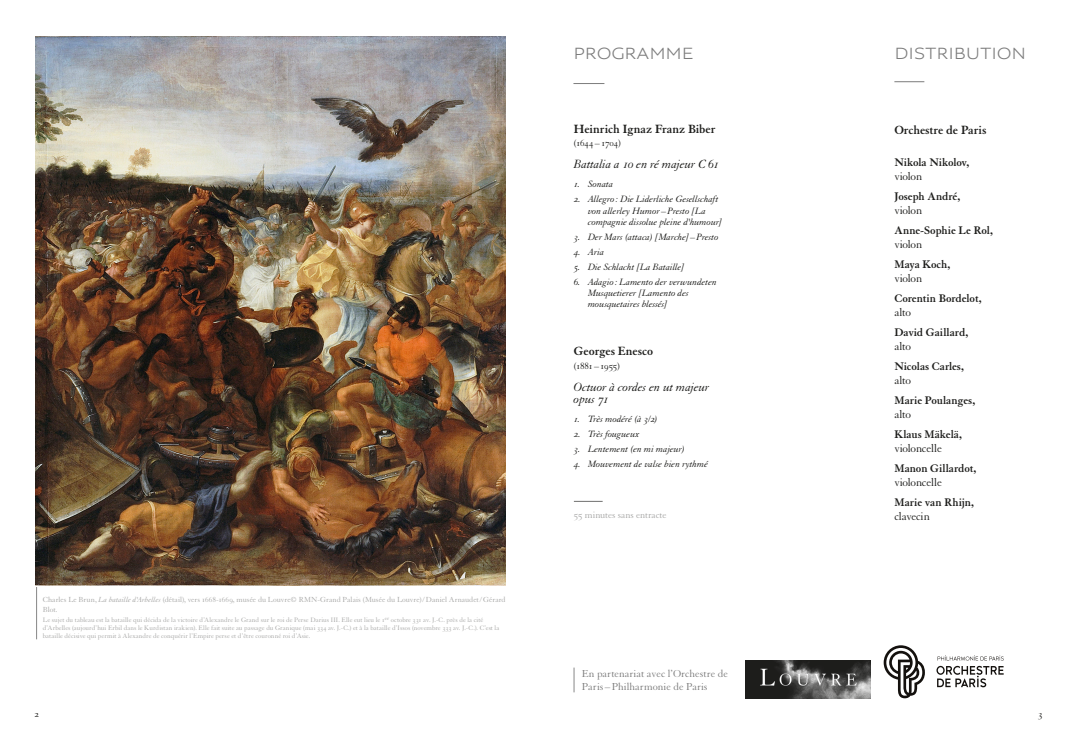
<style>
.page{position:relative;width:1078px;height:740px;background:#fff}
.page>*{position:absolute;margin:0;border:0;box-sizing:border-box;transform-origin:0 0}
.t1{font:16px "Louvre Sans Reg";letter-spacing:-.01em;color:#7c7c7c}
.t2{font:italic 13px/12px "Granjon LT Std";letter-spacing:-.01em;color:#1d1d1b}
.t3{font:700 13px "Granjon LT Std";letter-spacing:-.005em;color:#1d1d1b}
.t4{font:700 12px "Granjon LT Std";letter-spacing:-.005em;color:#1d1d1b}
.t5{font:12px "Granjon LT Std";letter-spacing:-.02em;color:#1d1d1b}
.t6{font:11px/13px "Granjon LT Std";color:#7c7c7c}
.t7{font:italic 10px/11.2px "Granjon LT Std";color:#1d1d1b}
.t8{font:10px "Granjon LT Std";letter-spacing:-.01em;color:#a7a7a6}
.t9{font:10px "Granjon LT Std";letter-spacing:-.015em;color:#1d1d1b}
.t10{font:10px "Granjon LT Std";letter-spacing:-.035em;color:#1d1d1b}
.t11{font:8px/10px "Granjon LT Std";letter-spacing:-.005em;color:#a7a7a6}
.t12{font:7px/8px "Granjon LT Std";color:#a7a7a6}
.s1{font-style:italic}
.s2{font-style:normal}
</style>
<div class="page">
<hr style="left:894px;top:81px;width:30px;height:1px;background:#7c7c7c">
<svg style="left:573px;top:501px;width:29px;height:1px"></svg>
<hr style="left:573px;top:83px;width:31px;height:1px;background:#7c7c7c">
<img style="left:35px;top:37px;width:470px;height:548px">
<hr style="left:36px;top:587px;width:1px;height:52px;background:#878787">
<svg style="left:573px;top:667px;width:1px;height:25px"></svg>
<img style="left:745px;top:661px;width:125px;height:37px">
<svg style="left:883px;top:645px;width:41px;height:53px"></svg>
<svg style="left:936px;top:655px;width:67px;height:32px"></svg>
<p class="t11" style="left:43px;top:595px;width:464px">Charles Le Brun, <span class="s1">La bataille d'Arbelles</span> (détail), vers 1668-1669, musée du Louvre© RMN-Grand Palais (Musée du Louvre)/Daniel Arnaudet/Gérard<br>Blot.</p>
<p class="t12" style="left:43px;top:616px;width:458px">Le sujet du tableau est la bataille qui décida de la victoire d’Alexandre le Grand sur le roi de Perse Darius III. Elle eut lieu le 1<sup>er</sup> octobre 331 av. J.-C. près de la cité d’Arbelles (aujourd’hui Erbil dans le Kurdistan irakien). Elle fait suite au passage du Granique (mai 334 av. J.-C.) et à la bataille d’Issos (novembre 333 av. J.-C.). C’est la bataille décisive qui permit à Alexandre de conquérir l’Empire perse et d’être couronné roi d’Asie.</p>
<h3 class="t9" style="left:34px;top:708px;width:6px">2</h3>
<h1 class="t1" style="left:573px;top:43px;width:122px">PROGRAMME</h1>
<h2 class="t3" style="left:573px;top:122px;width:143px">Heinrich Ignaz Franz Biber</h2>
<h3 class="t9" style="left:573px;top:138px;width:48px">(1644 –1704)</h3>
<h2 class="t2" style="left:573px;top:158px;width:147px">Battalia a 10 en ré majeur C61</h2>
<h3 class="t7" style="left:573px;top:179px;width:41px">1. Sonata</h3>
<h3 class="t7" style="left:588px;top:194px;width:136px;text-indent:-14px">2. Allegro : Die Liderliche Gesellschaft von allerley Humor <span class="s2">–</span>Presto [La compagnie dissolue pleine d'humour]</h3>
<h3 class="t7" style="left:573px;top:232px;width:146px">3. Der Mars (attaca) [Marche]<span class="s2">–</span>Presto</h3>
<h3 class="t7" style="left:573px;top:247px;width:32px">4. Aria</h3>
<h3 class="t7" style="left:573px;top:262px;width:112px">5. Die Schlacht [La Bataille]</h3>
<h3 class="t7" style="left:588px;top:277px;width:130px;text-indent:-14px">6. Adagio : Lamento der verwundeten<br>Musquetierer [Lamento des mousquetaires blessés]</h3>
<h2 class="t3" style="left:573px;top:344px;width:81px">Georges Enesco</h2>
<h3 class="t10" style="left:573px;top:360px;width:48px">(1881–1955)</h3>
<h2 class="t2" style="left:573px;top:381px;width:137px">Octuor à cordes en ut majeur opus 71</h2>
<h3 class="t7" style="left:573px;top:413px;width:85px">1. Très modéré (à 3/2)</h3>
<h3 class="t7" style="left:573px;top:428px;width:67px">2. Très fougueux</h3>
<h3 class="t7" style="left:573px;top:443px;width:113px">3. Lentement (en mi majeur)</h3>
<h3 class="t7" style="left:573px;top:458px;width:136px">4. Mouvement de valse bien rythmé</h3>
<h3 class="t8" style="left:573px;top:509px;width:94px">55 minutes sans entracte</h3>
<h3 class="t6" style="left:582px;top:667px;width:147px">En partenariat avec l’Orchestre de<br>Paris–Philharmonie de Paris</h3>
<h1 class="t1" style="left:894px;top:43px;width:133px">DISTRIBUTION</h1>
<h2 class="t3" style="left:894px;top:122px;width:94px">Orchestre de Paris</h2>
<h3 class="t4" style="left:894px;top:155px;width:76px">Nikola Nikolov,</h3>
<h3 class="t5" style="left:894px;top:169px;width:29px">violon</h3>
<h3 class="t4" style="left:894px;top:189px;width:67px">Joseph André,</h3>
<h3 class="t5" style="left:894px;top:203px;width:29px">violon</h3>
<h3 class="t4" style="left:894px;top:223px;width:100px">Anne-Sophie Le Rol,</h3>
<h3 class="t5" style="left:894px;top:237px;width:29px">violon</h3>
<h3 class="t4" style="left:894px;top:257px;width:57px">Maya Koch,</h3>
<h3 class="t5" style="left:894px;top:271px;width:29px">violon</h3>
<h3 class="t4" style="left:894px;top:291px;width:88px">Corentin Bordelot,</h3>
<h3 class="t5" style="left:894px;top:305px;width:18px">alto</h3>
<h3 class="t4" style="left:894px;top:325px;width:75px">David Gaillard,</h3>
<h3 class="t5" style="left:894px;top:339px;width:18px">alto</h3>
<h3 class="t4" style="left:894px;top:359px;width:71px">Nicolas Carles,</h3>
<h3 class="t5" style="left:894px;top:373px;width:18px">alto</h3>
<h3 class="t4" style="left:894px;top:393px;width:82px">Marie Poulanges,</h3>
<h3 class="t5" style="left:894px;top:407px;width:18px">alto</h3>
<h3 class="t4" style="left:894px;top:427px;width:69px">Klaus Mäkelä,</h3>
<h3 class="t5" style="left:894px;top:441px;width:49px">violoncelle</h3>
<h3 class="t4" style="left:894px;top:461px;width:83px">Manon Gillardot,</h3>
<h3 class="t5" style="left:894px;top:475px;width:49px">violoncelle</h3>
<h3 class="t4" style="left:894px;top:495px;width:81px">Marie van Rhijn,</h3>
<h3 class="t5" style="left:894px;top:509px;width:37px">clavecin</h3>
<h3 class="t9" style="left:1037px;top:708px;width:6px">3</h3>
</div>
